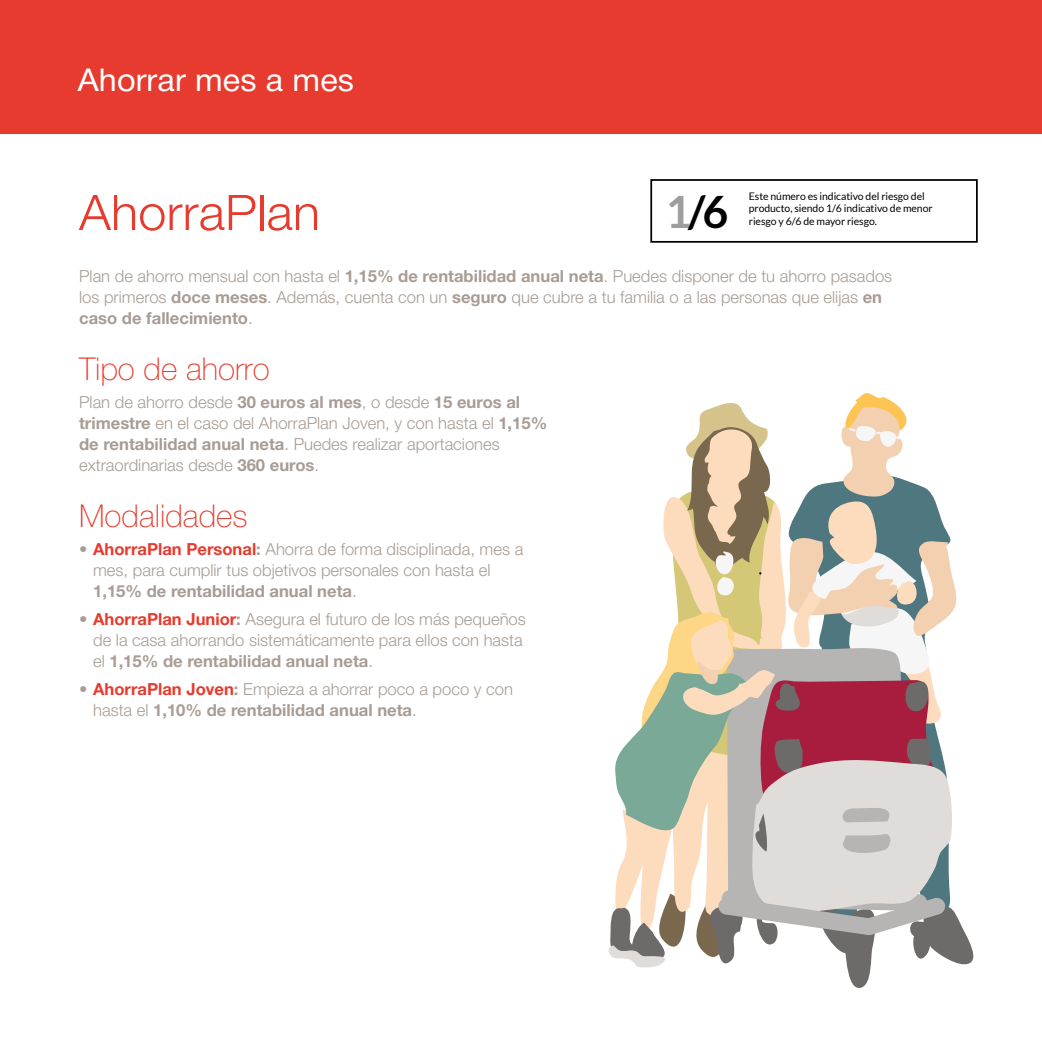
<style>
.page{position:relative;width:1042px;height:1042px;background:#fff}
.page>*{position:absolute;margin:0;border:0;box-sizing:border-box;transform-origin:0 0}
.t1{font:300 49px "Helvetica Neue";letter-spacing:.005em;color:#e63b2e}
.t2{font:700 44.62px "Lato";color:#000}
.t3{font:100 31.5px "Helvetica Neue LT Std";color:#e63b2e}
.t4{font:31.5px "Helvetica Neue Cyr";letter-spacing:.005em;color:#fff}
.t5{font:300 16.62px/21px "Helvetica Neue LT Std";color:#a89c94}
.t6{font:10.5px/12.6px "Lato";letter-spacing:-.005em;color:#000}
.s1{color:#9d9d9c}
.s2{font-weight:700}
.s3{font-weight:700;color:#e63b2e}
</style>
<div class="page">
<div style="left:0;top:0;width:1042px;height:134px;background:#e63b2e"></div>
<div style="left:650px;top:179px;width:328px;height:64px;background:#fff;border:2px solid #000"></div>
<svg style="left:608px;top:393px;width:366px;height:595px"></svg>
<h3 class="t4" style="left:78px;top:63px;width:278px">Ahorrar mes a mes</h3>
<h2 class="t2" style="left:665px;top:186px;width:64px"><span class="s1">1</span>/6</h2>
<p class="t6" style="left:749px;top:189px;width:185px">Este número es indicativo del riesgo del producto, siendo 1/6 indicativo de menor riesgo y 6/6 de mayor riesgo.</p>
<h1 class="t1" style="left:79px;top:183px;width:242px">AhorraPlan</h1>
<p class="t5" style="left:79px;top:265px;width:814px">Plan de ahorro mensual con hasta el <span class="s2">1,15% de rentabilidad anual neta</span>. Puedes disponer de tu ahorro pasados los primeros <span class="s2">doce meses</span>. Además, cuenta con un <span class="s2">seguro</span> que cubre a tu familia o a las personas que elijas <span class="s2">en caso de fallecimiento</span>.</p>
<h3 class="t3" style="left:79px;top:351px;width:192px">Tipo de ahorro</h3>
<p class="t5" style="left:79px;top:391px;width:470px">Plan de ahorro desde <span class="s2">30 euros al mes</span>, o desde <span class="s2">15 euros al trimestre</span> en el caso del AhorraPlan Joven, y con hasta el <span class="s2">1,15% de rentabilidad anual neta</span>. Puedes realizar aportaciones extraordinarias desde <span class="s2">360 euros</span>.</p>
<h3 class="t3" style="left:79px;top:498px;width:170px">Modalidades</h3>
<p class="t5" style="left:93px;top:538px;width:432px;text-indent:-14px"><span class="s2">•</span> <span class="s3">AhorraPlan Personal</span><span class="s2">:</span> Ahorra de forma disciplinada, mes a mes, para cumplir tus objetivos personales con hasta el<br><span class="s2">1,15% de rentabilidad anual neta</span>.</p>
<p class="t5" style="left:93px;top:608px;width:434px;text-indent:-14px"><span class="s2">•</span> <span class="s3">AhorraPlan Junior</span><span class="s2">:</span> Asegura el futuro de los más pequeños de la casa ahorrando sistemáticamente para ellos con hasta el <span class="s2">1,15% de rentabilidad anual neta</span>.</p>
<p class="t5" style="left:93px;top:678px;width:421px;text-indent:-14px"><span class="s2">•</span> <span class="s3">AhorraPlan Joven</span><span class="s2">:</span> Empieza a ahorrar poco a poco y con hasta el <span class="s2">1,10% de rentabilidad anual neta</span>.</p>
</div>
